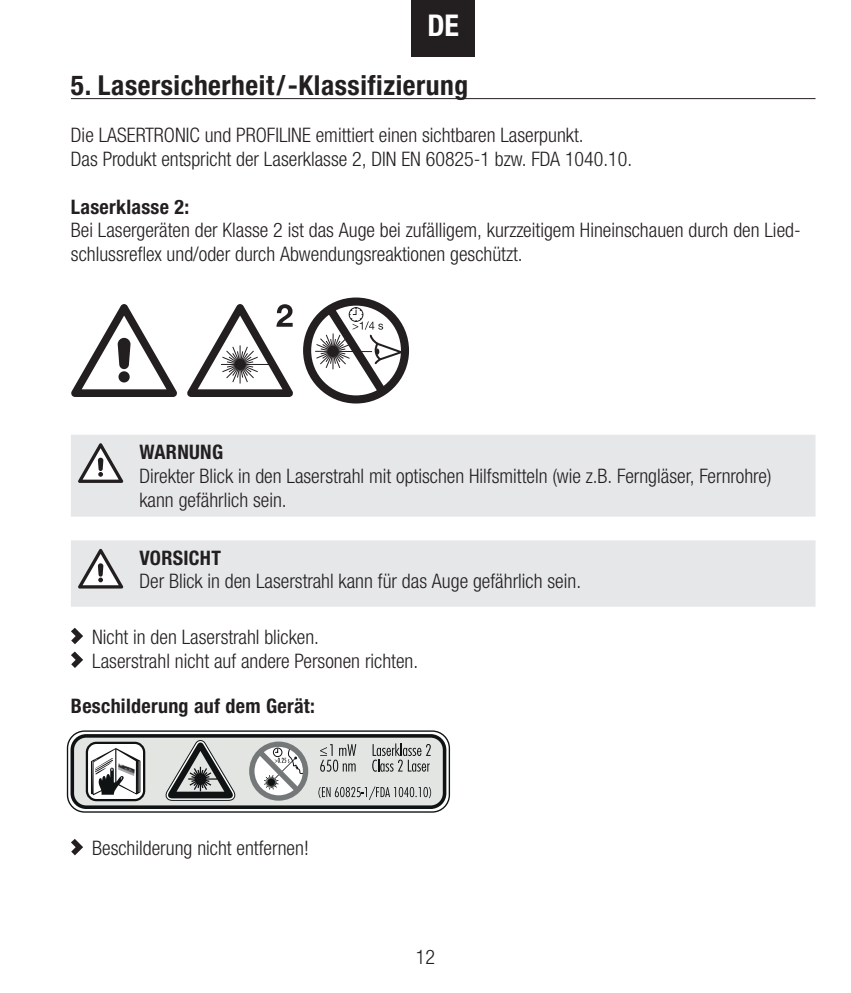
<style>
.page{position:relative;width:851px;height:993px;background:#fff}
.page>*{position:absolute;margin:0;border:0;box-sizing:border-box;transform-origin:0 0}
.t1{font:700 condensed 30px "Helvetica Neue LTW1 G";color:#fff}
.t2{font:700 condensed 27.5px "Helvetica Neue LTW1 G";letter-spacing:.02em;color:#231f20}
.t3{font:300 condensed 20px/23.8px "Helvetica Neue LTW1 G";color:#231f20}
.t4{font:700 condensed 20px "Helvetica Neue LTW1 G";letter-spacing:.015em;color:#231f20}
</style>
<div class="page">
<div style="left:411px;top:0;width:64px;height:57px;background:#231f20"></div>
<div style="left:72px;top:735px;width:372px;height:72px;background:#e3e5e3;border-radius:14px"></div>
<div style="left:70px;top:733px;width:376px;height:75px;border:4px solid #0f1313;border-radius:14px"></div>
<svg style="left:165px;top:740px;width:70px;height:60px"></svg>
<svg style="left:87px;top:742px;width:57px;height:57px"></svg>
<div style="left:86px;top:741px;width:59px;height:60px;border:2px solid #0f1313;border-radius:9px"></div>
<svg style="left:318px;top:786px;width:113px;height:13px"></svg>
<svg style="left:372px;top:743px;width:58px;height:28px"></svg>
<div style="left:249px;top:741px;width:59px;height:59px;border:5px solid #747879;border-radius:50%"></div>
<svg style="left:251px;top:742px;width:55px;height:56px"></svg>
<div style="left:67px;top:730px;width:383px;height:82px;border:1px solid #0f1313;border-radius:17px"></div>
<svg style="left:91px;top:747px;width:49px;height:47px;background:#abacac"></svg>
<img style="left:118px;top:762px;width:17px;height:13px">
<svg style="left:320px;top:744px;width:36px;height:27px"></svg>
<hr style="left:71px;top:98px;width:744px;height:1px;background:#231f20">
<svg style="left:71px;top:304px;width:106px;height:93px"></svg>
<svg style="left:187px;top:304px;width:106px;height:93px"></svg>
<svg style="left:303px;top:297px;width:106px;height:106px"></svg>
<div style="left:71px;top:435px;width:744px;height:81px;background:#e6e7e9"></div>
<svg style="left:78px;top:443px;width:45px;height:39px"></svg>
<div style="left:71px;top:540px;width:744px;height:66px;background:#e6e7e9"></div>
<svg style="left:78px;top:548px;width:45px;height:40px"></svg>
<svg style="left:71px;top:627px;width:12px;height:17px"></svg>
<svg style="left:71px;top:651px;width:12px;height:16px"></svg>
<svg style="left:71px;top:839px;width:12px;height:16px"></svg>
<h1 class="t1" style="left:427px;top:7px;width:33px">DE</h1>
<h2 class="t2" style="left:71px;top:68px;width:399px">5. Lasersicherheit/-Klassifizierung</h2>
<p class="t3" style="left:71px;top:123px;width:562px">Die LASERTRONIC und PROFILINE emittiert einen sichtbaren Laserpunkt.<br>Das Produkt entspricht der Laserklasse 2, DIN EN 60825-1 bzw. FDA 1040.10.</p>
<p class="t4" style="left:71px;top:194px;width:120px">Laserklasse 2:</p>
<p class="t3" style="left:71px;top:218px;width:731px">Bei Lasergeräten der Klasse 2 ist das Auge bei zufälligem, kurzzeitigem Hineinschauen durch den Lied&shy;schlussreflex und/oder durch Abwendungsreaktionen geschützt.</p>
<p class="t4" style="left:139px;top:440px;width:85px">WARNUNG</p>
<p class="t3" style="left:139px;top:464px;width:633px">Direkter Blick in den Laserstrahl mit optischen Hilfsmitteln (wie z.B. Ferngläser, Fernrohre) kann gefährlich sein.</p>
<p class="t4" style="left:139px;top:545px;width:83px">VORSICHT</p>
<p class="t3" style="left:139px;top:569px;width:443px">Der Blick in den Laserstrahl kann für das Auge gefährlich sein.</p>
<p class="t3" style="left:92px;top:625px;width:327px">Nicht in den Laserstrahl blicken.<br>Laserstrahl nicht auf andere Personen richten.</p>
<p class="t4" style="left:71px;top:693px;width:245px">Beschilderung auf dem Gerät:</p>
<p class="t3" style="left:92px;top:836px;width:218px">Beschilderung nicht entfernen!</p>
<p class="t3" style="left:416px;top:945px;width:21px">12</p>
</div>
